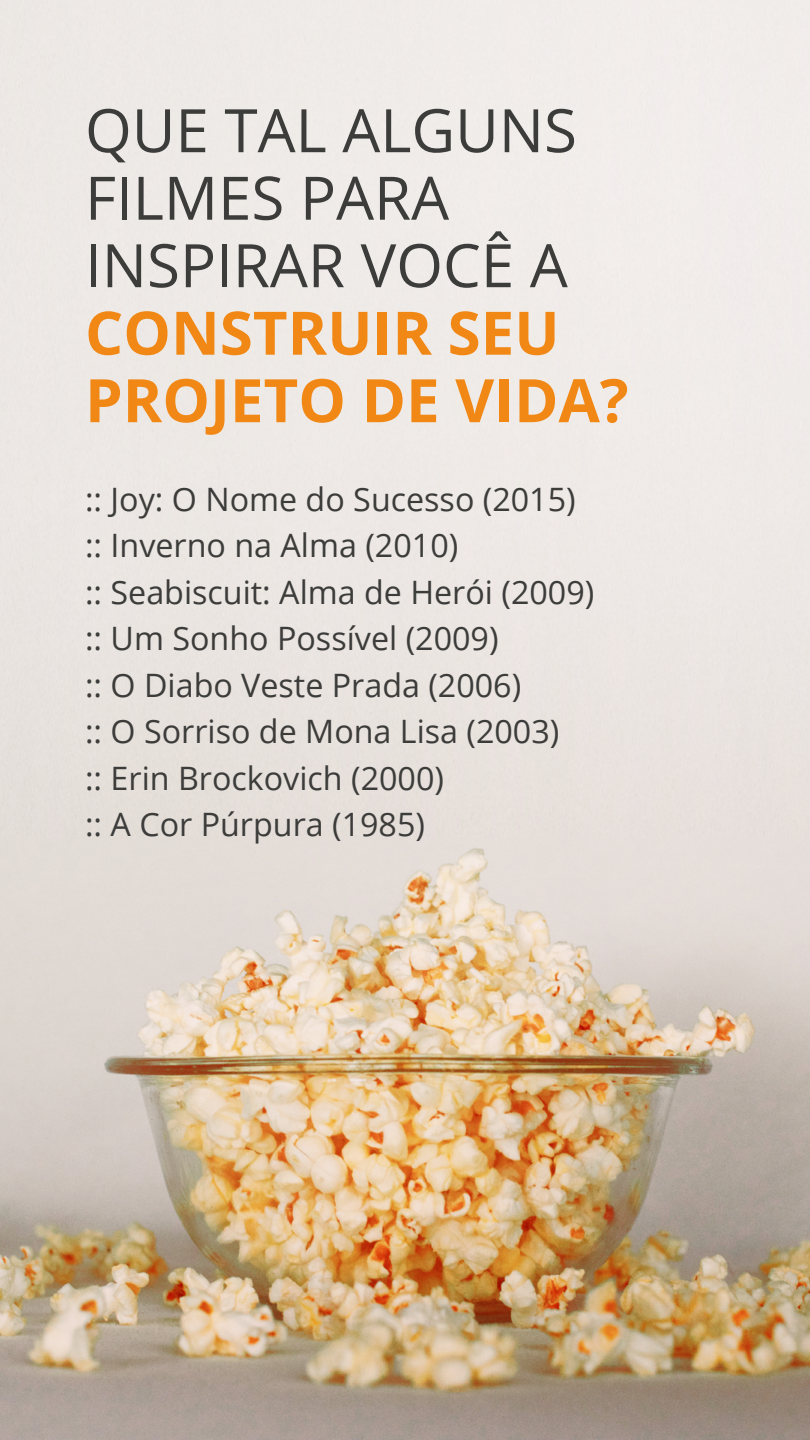
<style>
.page{position:relative;width:810px;height:1440px;background:#fff}
.page>*{position:absolute;margin:0;border:0;box-sizing:border-box;transform-origin:0 0}
.t1{font:60px/67.5px "Open Sans";color:#3c3c3b}
.t2{font:700 60px/67.5px "Open Sans";color:#f18815}
.t3{font:32.25px/46.5px "Open Sans";color:#3c3c3b}
</style>
<div class="page">
<img style="left:0;top:0;width:810px;height:1440px">
<h1 class="t1" style="left:85px;top:95px;width:493px">Que tal alguns filmes para inspirar voc</h1>
<h1 class="t1" style="left:481px;top:230px;width:84px">ê a</h1>
<h1 class="t2" style="left:85px;top:298px;width:476px">CONSTRUI R SEU<br>PROJETO</h1>
<h1 class="t2" style="left:362px;top:365px;width:268px">DE VIDA?</h1>
<p class="t3" style="left:85px;top:475px;width:511px">:: Joy: O Nome do Sucesso (2015) :: I nverno na Alma (2010)<br>:: Seabiscuit: Alma de Herói (2009) :: Um Sonho Possível (2009)<br>:: O Diabo Veste Prada (2006)<br>:: O Sorriso de Mona Lisa (2003)<br>:: Erin Brockovich (2000)<br>:: A Cor Púrpura (1985)</p>
</div>
